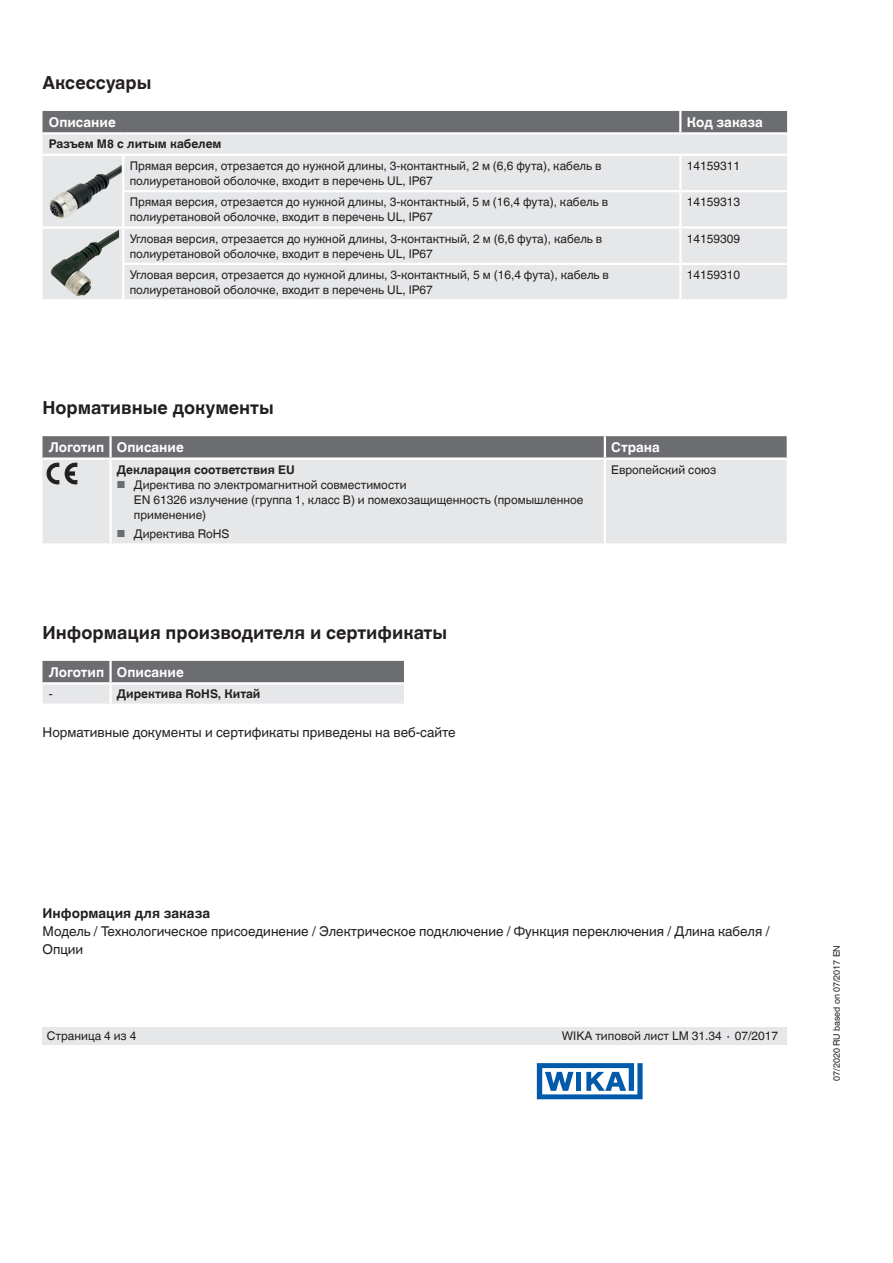
<style>
.page{position:relative;width:893px;height:1263px;background:#fff}
.page>*{position:absolute;margin:0;border:0;box-sizing:border-box;transform-origin:0 0}
.t1{font:700 18px "Helvetica World";color:#231f20}
.t2{font:13.5px/18px "Helvetica World";color:#231f20}
.t3{font:700 13.5px "Helvetica World";color:#fff}
.t4{font:700 13.5px "Helvetica World";color:#231f20}
.t5{font:12px/15px "Helvetica World";color:#231f20}
.t6{font:700 12px "Helvetica World";color:#231f20}
.t7{font:9px "Helvetica World";color:#231f20}
.s1{font-size:10.2px;color:#6c6d70}
</style>
<div class="page">
<svg style="left:537px;top:1063px;width:106px;height:36px"></svg>
<div style="left:43px;top:1028px;width:744px;height:17px;background:#e6e7e9"></div>
<div style="left:43px;top:484px;width:744px;height:59px;background:#e6e7e9"></div>
<hr style="left:604px;top:460px;width:2px;height:83px;background:#fff">
<hr style="left:109px;top:460px;width:3px;height:83px;background:#fff">
<svg style="left:43px;top:661px;width:361px;height:43px;background:#a8a9ab"></svg>
<hr style="left:111px;top:682px;width:293px;height:2px;background:#fff">
<hr style="left:43px;top:682px;width:68px;height:2px;background:#fff">
<hr style="left:109px;top:684px;width:3px;height:20px;background:#fff">
<hr style="left:109px;top:661px;width:3px;height:21px;background:#fff">
<svg style="left:43px;top:436px;width:744px;height:48px;background:#afb0b2"></svg>
<div style="left:43px;top:111px;width:744px;height:21px;background:#6c6d70"></div>
<div style="left:43px;top:135px;width:744px;height:164px;background:#e6e7e9"></div>
<hr style="left:679px;top:111px;width:2px;height:21px;background:#fff">
<hr style="left:43px;top:154px;width:80px;height:2px;background:#fff">
<hr style="left:123px;top:154px;width:557px;height:2px;background:#fff">
<hr style="left:680px;top:154px;width:107px;height:2px;background:#fff">
<hr style="left:679px;top:156px;width:2px;height:34px;background:#fff">
<hr style="left:679px;top:229px;width:2px;height:34px;background:#fff">
<hr style="left:122px;top:190px;width:558px;height:2px;background:#fff">
<hr style="left:680px;top:190px;width:107px;height:2px;background:#fff">
<hr style="left:679px;top:192px;width:2px;height:34px;background:#fff">
<hr style="left:679px;top:265px;width:2px;height:34px;background:#fff">
<hr style="left:43px;top:226px;width:80px;height:3px;background:#fff">
<hr style="left:123px;top:226px;width:557px;height:3px;background:#fff">
<hr style="left:680px;top:226px;width:107px;height:3px;background:#fff">
<hr style="left:122px;top:263px;width:558px;height:2px;background:#fff">
<hr style="left:680px;top:263px;width:107px;height:2px;background:#fff">
<hr style="left:122px;top:156px;width:2px;height:34px;background:#fff">
<hr style="left:122px;top:192px;width:2px;height:34px;background:#fff">
<hr style="left:122px;top:229px;width:2px;height:34px;background:#fff">
<hr style="left:122px;top:265px;width:2px;height:34px;background:#fff">
<img style="left:49px;top:164px;width:72px;height:44px">
<img style="left:60px;top:229px;width:59px;height:32px">
<h1 class="t1" style="left:43px;top:73px;width:110px">Аксессуары</h1>
<p class="t3" style="left:49px;top:114px;width:68px">Описание</p>
<p class="t3" style="left:687px;top:114px;width:78px">Код заказа</p>
<p class="t6" style="left:49px;top:137px;width:174px">Разъем M8 с литым кабелем</p>
<p class="t5" style="left:130px;top:158px;width:473px">Прямая версия, отрезается до нужной длины, 3-контактный, 2 м (6,6 фута), кабель в полиуретановой оболочке, входит в перечень UL, IP67</p>
<p class="t5" style="left:687px;top:158px;width:55px">14159311</p>
<p class="t5" style="left:130px;top:194px;width:480px">Прямая версия, отрезается до нужной длины, 3-контактный, 5 м (16,4 фута), кабель в полиуретановой оболочке, входит в перечень UL, IP67</p>
<p class="t5" style="left:687px;top:194px;width:55px">14159313</p>
<p class="t5" style="left:130px;top:231px;width:474px">Угловая версия, отрезается до нужной длины, 3-контактный, 2 м (6,6 фута), кабель в полиуретановой оболочке, входит в перечень UL, IP67</p>
<p class="t5" style="left:687px;top:231px;width:55px">14159309</p>
<p class="t5" style="left:130px;top:267px;width:481px">Угловая версия, отрезается до нужной длины, 3-контактный, 5 м (16,4 фута), кабель в полиуретановой оболочке, входит в перечень UL, IP67</p>
<p class="t5" style="left:687px;top:267px;width:55px">14159310</p>
<h1 class="t1" style="left:43px;top:397px;width:233px">Нормативные документы</h1>
<p class="t3" style="left:49px;top:440px;width:136px">Логотип Описание</p>
<p class="t3" style="left:611px;top:440px;width:50px">Страна</p>
<p class="t6" style="left:117px;top:462px;width:179px">Декларация соответствия EU</p>
<p class="t5" style="left:134px;top:477px;width:451px;text-indent:-17px"><span class="s1">■</span> Директива по электромагнитной совместимости<br>EN 61326 излучение (группа 1, класс B) и помехозащищенность (промышленное применение)</p>
<p class="t5" style="left:117px;top:526px;width:114px"><span class="s1">■</span> Директива RoHS</p>
<p class="t5" style="left:611px;top:462px;width:106px">Европейский союз</p>
<h1 class="t1" style="left:43px;top:622px;width:406px">Информация производителя и сертификаты</h1>
<p class="t3" style="left:49px;top:664px;width:136px">Логотип Описание</p>
<p class="t5" style="left:49px;top:687px;width:5px">-</p>
<p class="t6" style="left:117px;top:687px;width:145px">Директива RoHS, Китай</p>
<p class="t2" style="left:43px;top:724px;width:415px">Нормативные документы и сертификаты приведены на веб-сайте</p>
<p class="t4" style="left:43px;top:906px;width:169px">Информация для заказа</p>
<p class="t2" style="left:43px;top:923px;width:728px">Модель / Технологическое присоединение / Электрическое подключение / Функция переключения / Длина кабеля /<br>Опции</p>
<p class="t5" style="left:47px;top:1028px;width:91px">Страница 4 из 4</p>
<p class="t5" style="left:562px;top:1028px;width:218px">WIKA типовой лист LM 31.34 ∙ 07/2017</p>
<p class="t7" style="left:831px;top:1081px;width:137px;rotate:-90deg">07/2020 RU based on 07/2017 EN</p>
</div>
